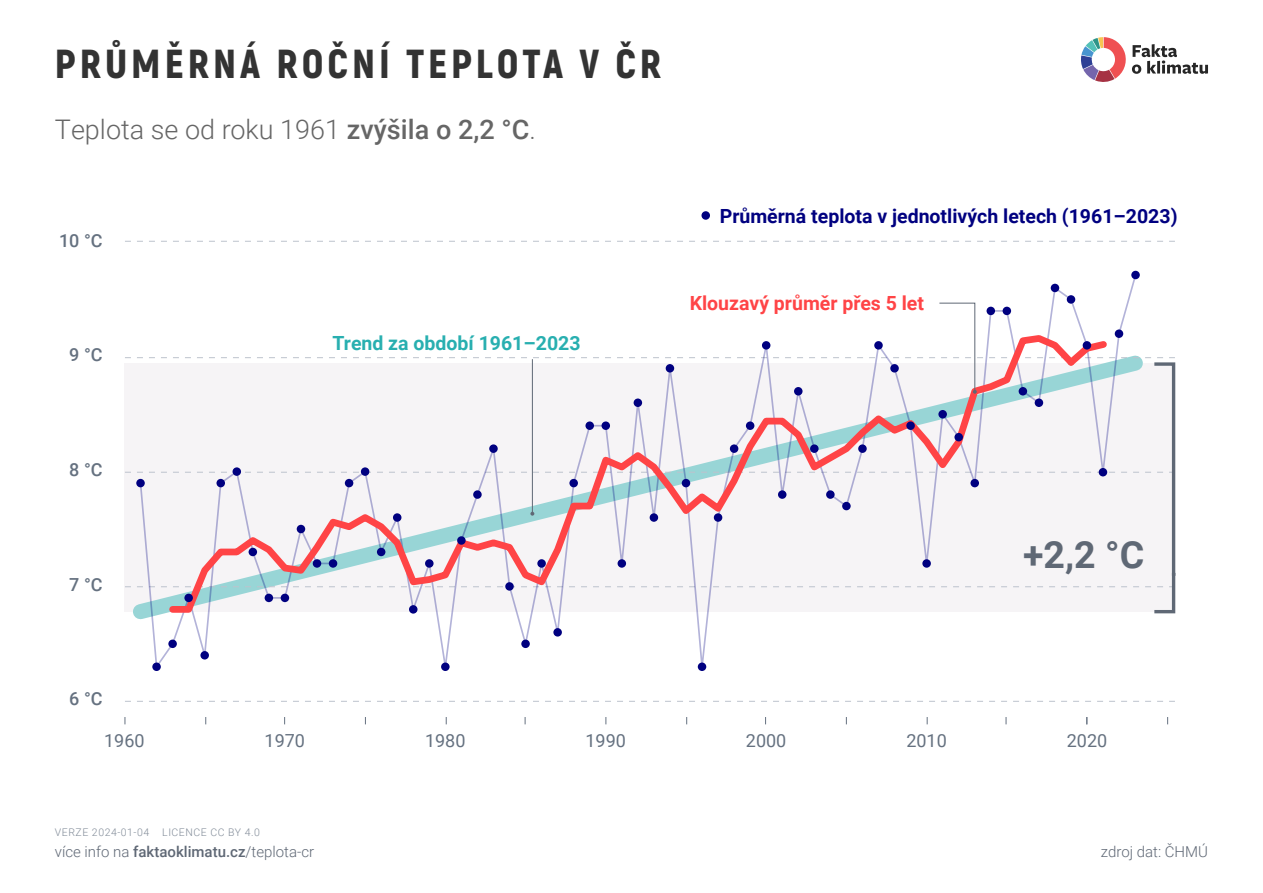
<style>
.page{position:relative;width:1263px;height:893px;background:#fff}
.page>*{position:absolute;margin:0;border:0;box-sizing:border-box;transform-origin:0 0}
.t1{font:900 40.5px "Akrobat";letter-spacing:.1em;color:#333}
.t2{font:700 37.5px "Roboto";color:#5f6875}
.t3{font:300 27px "Roboto";color:#666}
.t4{font:700 19.5px "Roboto";color:#000080}
.t5{font:700 19.5px "Roboto";color:#28afb0}
.t6{font:700 19.5px "Roboto";color:#ff4446}
.t7{font:18px "Roboto";color:#657180}
.t8{font:500 18px "Roboto";color:#657180}
.t9{font:300 15px "Roboto";color:#5f6875}
.t10{font:300 10.5px "Roboto";letter-spacing:.05em;color:#818b98}
.s1{font-weight:500}
</style>
<div class="page">
<svg style="left:125px;top:241px;width:1050px;height:1px"></svg>
<svg style="left:125px;top:701px;width:1050px;height:1px"></svg>
<div style="left:152px;top:662px;width:9px;height:9px;background:#000080;border-radius:50%"></div>
<div style="left:168px;top:640px;width:9px;height:8px;background:#000080;border-radius:50%"></div>
<div style="left:200px;top:651px;width:9px;height:8px;background:#000080;border-radius:50%"></div>
<div style="left:441px;top:662px;width:9px;height:9px;background:#000080;border-radius:50%"></div>
<div style="left:521px;top:640px;width:9px;height:8px;background:#000080;border-radius:50%"></div>
<div style="left:553px;top:628px;width:9px;height:9px;background:#000080;border-radius:50%"></div>
<div style="left:698px;top:662px;width:8px;height:9px;background:#000080;border-radius:50%"></div>
<div style="left:1051px;top:284px;width:8px;height:8px;background:#000080;border-radius:50%"></div>
<div style="left:1067px;top:295px;width:8px;height:9px;background:#000080;border-radius:50%"></div>
<div style="left:1131px;top:271px;width:9px;height:8px;background:#000080;border-radius:50%"></div>
<div style="left:701px;top:211px;width:9px;height:9px;background:#000080;border-radius:50%"></div>
<svg style="left:125px;top:302px;width:1051px;height:313px"></svg>
<svg style="left:472px;top:543px;width:10px;height:11px"></svg>
<svg style="left:488px;top:538px;width:10px;height:11px"></svg>
<div style="left:1083px;top:341px;width:8px;height:9px;background:#000080;border-radius:50%"></div>
<svg style="left:1081px;top:37px;width:127px;height:45px"></svg>
<h1 class="t1" style="left:55px;top:38px;width:608px">PRŮMĚRNÁ ROČNÍ TEPLOTA V ČR</h1>
<h3 class="t3" style="left:55px;top:110px;width:482px">Teplota se od roku 1961 <span class="s1">zvýšila o 2,2 °C</span>.</h3>
<p class="t8" style="left:59px;top:228px;width:45px">10 °C</p>
<p class="t8" style="left:69px;top:342px;width:35px">9 °C</p>
<p class="t8" style="left:69px;top:457px;width:35px">8 °C</p>
<p class="t8" style="left:69px;top:572px;width:35px">7 °C</p>
<p class="t8" style="left:69px;top:686px;width:35px">6 °C</p>
<h3 class="t5" style="left:332px;top:329px;width:250px">Trend za období 1961–2023</h3>
<h3 class="t4" style="left:720px;top:202px;width:459px">Průměrná teplota v jednotlivých letech (1961–2023)</h3>
<h3 class="t6" style="left:690px;top:290px;width:236px">Klouzavý průměr přes 5 let</h3>
<h2 class="t2" style="left:1023px;top:528px;width:123px">+2,2 °C</h2>
<p class="t7" style="left:104px;top:728px;width:42px">1960</p>
<p class="t7" style="left:265px;top:728px;width:42px">1970</p>
<p class="t7" style="left:425px;top:728px;width:42px">1980</p>
<p class="t7" style="left:585px;top:728px;width:42px">1990</p>
<p class="t7" style="left:746px;top:728px;width:42px">2000</p>
<p class="t7" style="left:906px;top:728px;width:42px">2010</p>
<p class="t7" style="left:1067px;top:728px;width:42px">2020</p>
<p class="t10" style="left:55px;top:825px;width:206px">VERZE 2024-01-04 LICENCE CC BY 4.0</p>
<p class="t9" style="left:55px;top:841px;width:261px">více info na <span class="s1">faktaoklimatu.cz</span>/teplota-cr</p>
<p class="t9" style="left:1101px;top:841px;width:109px">zdroj dat: ČHMÚ</p>
</div>
